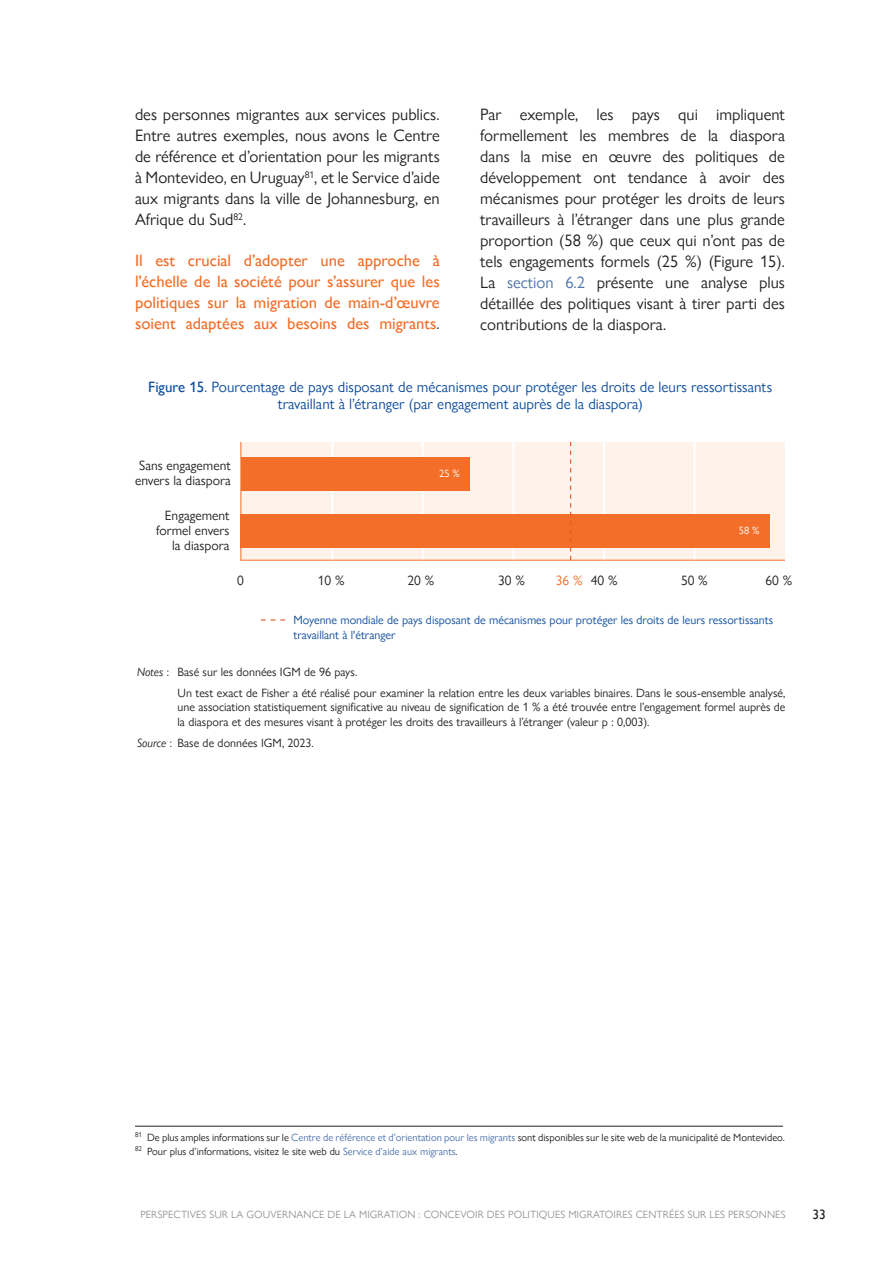
<style>
.page{position:relative;width:893px;height:1263px;background:#fff}
.page>*{position:absolute;margin:0;border:0;box-sizing:border-box;transform-origin:0 0}
.t1{font:16.5px/21px "Gill Sans Nova";color:#231f20;text-align:justify}
.t2{font:500 16.5px/21px "Gill Sans Nova";color:#f36e28;text-align:justify}
.t3{font:15px/16.5px "Gill Sans Nova";color:#0d4c9b;text-align:center}
.t4{font:13.5px/15px "Gill Sans Nova";color:#231f20;text-align:center}
.t5{font:13.5px "Gill Sans Nova";color:#f36e28}
.t6{font:500 13.5px "Gill Sans Nova";color:#231f20}
.t7{font:12px/21.1px "Gill Sans Nova";color:#231f20}
.t8{font:12px/14.4px "Gill Sans Nova";color:#0d4c9b}
.t9{font:10.5px/14.4px "Gill Sans Nova";color:#231f20}
.t10{font:10.5px "Gill Sans Nova";letter-spacing:.01em;color:#939598}
.t11{font:10.5px "Gill Sans Nova";color:#fff}
.s1{font-weight:400;color:#231f20}
.s2{color:#4d72ac}
.s3{font-weight:500}
.s4{color:#231f20}
.s5{font-style:italic}
</style>
<div class="page">
<hr style="left:135px;top:1126px;width:648px;height:1px;background:#231f20">
<svg style="left:261px;top:619px;width:24px;height:1px"></svg>
<div style="left:241px;top:442px;width:544px;height:118px;background:#fef3eb"></div>
<hr style="left:693px;top:442px;width:2px;height:126px;background:#fff">
<hr style="left:603px;top:442px;width:2px;height:126px;background:#fff">
<hr style="left:512px;top:442px;width:2px;height:126px;background:#fff">
<hr style="left:422px;top:442px;width:2px;height:126px;background:#fff">
<hr style="left:331px;top:442px;width:2px;height:126px;background:#fff">
<hr style="left:241px;top:560px;width:544px;height:1px;background:#f36e28">
<div style="left:241px;top:457px;width:229px;height:34px;background:#f36e28"></div>
<div style="left:241px;top:514px;width:529px;height:33px;background:#f36e28"></div>
<svg style="left:570px;top:442px;width:1px;height:118px"></svg>
<hr style="left:240px;top:442px;width:1px;height:118px;background:#f36e28">
<p class="t1" style="left:135px;top:104px;width:306px">des personnes migrantes aux services publics.<br>Entre autres exemples, nous avons le Centre de référence et d’orientation pour les migrants à Montevideo, en Uruguay<sup>81</sup>, et le Service d’aide aux migrants dans la ville de Johannesburg, en Afrique du Sud<sup>82</sup>.</p>
<p class="t2" style="left:135px;top:250px;width:306px">Il est crucial d’adopter une approche à l’échelle de la société pour s’assurer que les politiques sur la migration de main-d’œuvre soient adaptées aux besoins des migrants<span class="s1">.</span></p>
<p class="t1" style="left:480px;top:104px;width:306px">Par exemple, les pays qui impliquent formellement les membres de la diaspora dans la mise en œuvre des politiques de développement ont tendance à avoir des mécanismes pour protéger les droits de leurs travailleurs à l’étranger dans une plus grande proportion (58 %) que ceux qui n’ont pas de tels engagements formels (25 %) (Figure 15).<br>La <span class="s2">section 6.2</span> présente une analyse plus détaillée des politiques visant à tirer parti des contributions de la diaspora.</p>
<p class="t3" style="left:148px;top:379px;width:625px"><span class="s3">Figure 15</span>. Pourcentage de pays disposant de mécanismes pour protéger les droits de leurs ressortissants travaillant à l’étranger (par engagement auprès de la diaspora)</p>
<p class="t4" style="left:135px;top:457px;width:97px">Sans engagement envers la diaspora</p>
<p class="t4" style="left:156px;top:508px;width:75px;text-align:right">Engagement formel envers la diaspora</p>
<p class="t11" style="left:439px;top:467px;width:22px">25 %</p>
<p class="t11" style="left:739px;top:524px;width:22px">58 %</p>
<p class="t4" style="left:237px;top:573px;width:8px">0</p>
<p class="t4" style="left:318px;top:573px;width:28px">10 %</p>
<p class="t4" style="left:408px;top:573px;width:28px">20 %</p>
<p class="t4" style="left:498px;top:573px;width:28px">30 %</p>
<p class="t5" style="left:556px;top:572px;width:63px">36 % <span class="s4">40 %</span></p>
<p class="t4" style="left:681px;top:573px;width:28px">50 %</p>
<p class="t4" style="left:765px;top:573px;width:28px">60 %</p>
<p class="t8" style="left:294px;top:613px;width:481px">Moyenne mondiale de pays disposant de mécanismes pour protéger les droits de leurs ressortissants travaillant à l'étranger</p>
<p class="t7" style="left:178px;top:661px;width:609px;text-indent:-40px"><span class="s5">Notes</span> : Basé sur les données IGM de 96 pays.<br>Un test exact de Fisher a été réalisé pour examiner la relation entre les deux variables binaires. Dans le sous-ensemble analysé,</p>
<p class="t7" style="left:178px;top:700px;width:609px;line-height:14.4px">une association statistiquement significative au niveau de signification de 1 % a été trouvée entre l’engagement formel auprès de la diaspora et des mesures visant à protéger les droits des travailleurs à l’étranger (valeur p : 0,003).</p>
<p class="t7" style="left:137px;top:732px;width:178px"><span class="s5">Source</span> : Base de données IGM, 2023.</p>
<p class="t9" style="left:135px;top:1130px;width:651px"><sup>81</sup> De plus amples informations sur le <span class="s2">Centre de référence et d’orientation pour les migrants</span> sont disponibles sur le site web de la municipalité de Montevideo.<br><sup>82</sup> Pour plus d’informations, visitez le site web du <span class="s2">Service d’aide aux migrants</span>.</p>
<p class="t10" style="left:140px;top:1208px;width:647px">PERSPECTIVES SUR LA GOUVERNANCE DE LA MIGRATION : CONCEVOIR DES POLITIQUES MIGRATOIRES CENTRÉES SUR LES PERSONNES</p>
<p class="t6" style="left:812px;top:1206px;width:15px">33</p>
</div>
